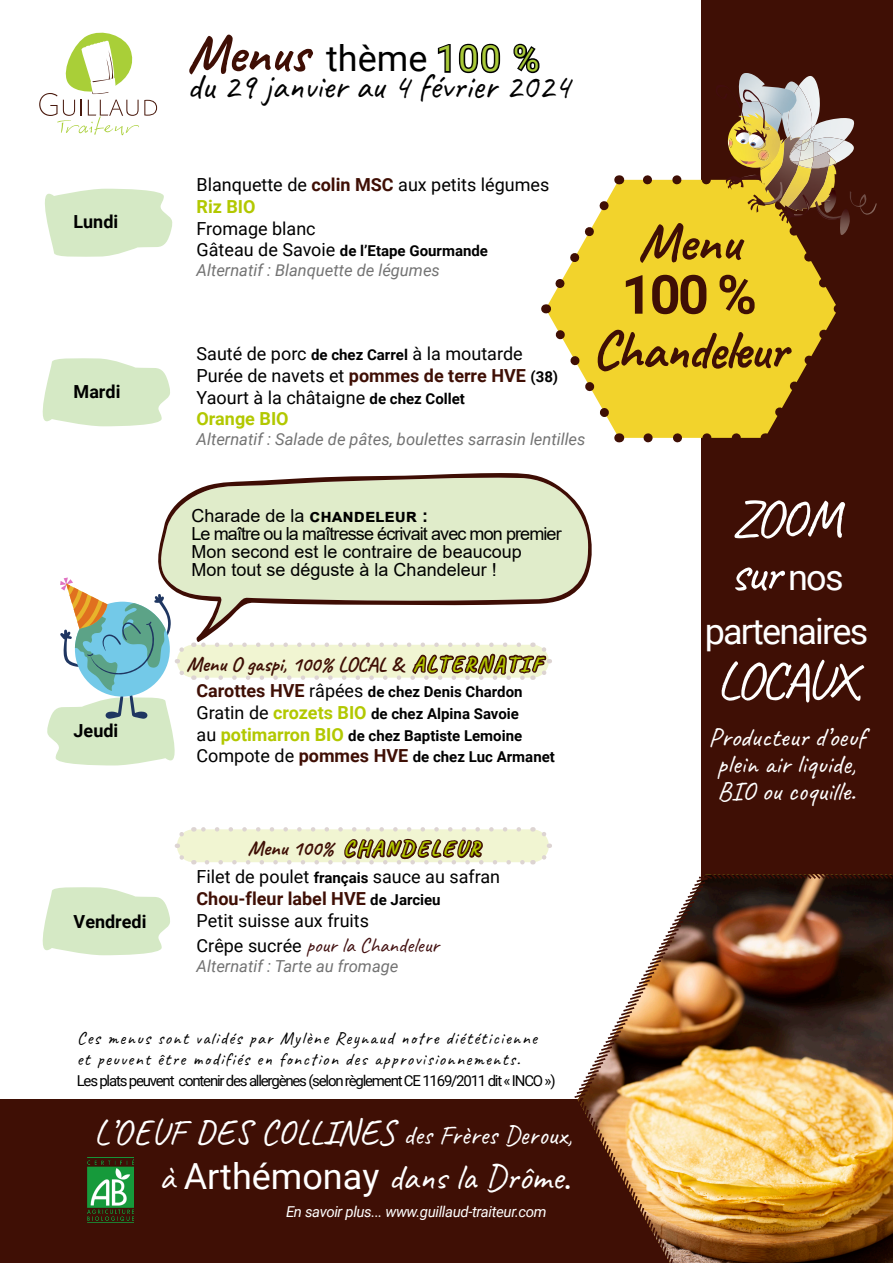
<style>
.page{position:relative;width:893px;height:1263px;background:#fff}
.page>*{position:absolute;margin:0;border:0;box-sizing:border-box;transform-origin:0 0}
.t1{font:54px "Caveat";letter-spacing:-.05em;color:#fff}
.t2{font:700 54px "Caveat";letter-spacing:-.025em;color:#3f0f05}
.t3{font:700 54px "Roboto";color:#3f0f05}
.t4{font:36px/45px "Caveat";color:#fff;text-align:right}
.t5{font:36px "Caveat";color:#000}
.t6{font:36px "Roboto";color:#000}
.t7{font:36px "Roboto";letter-spacing:-.05em;color:#fff}
.t8{font:27px/27px "Caveat";color:#fff;text-align:center}
.t9{font:700 21px "Caveat";color:#3f0f05}
.t10{font:21px "Caveat";color:#421010}
.t11{font:700 21px "Caveat";letter-spacing:.135em;color:#3f0f05}
.t12{font:18px "Roboto";color:#000}
.t13{font:18px "Caveat";letter-spacing:.075em;color:#000}
.t14{font:18px "Arial";color:#000}
.t15{font:700 18px "Roboto";color:#3f0f05}
.t16{font:18px "Arial";letter-spacing:-.05em;color:#000}
.t17{font:700 18px "Roboto";color:#000}
.t18{font:700 18px "Roboto";color:#b2c800}
.Alternatif{font:italic 16.5px "Roboto";color:#737373}
.t19{font:700 15px "Roboto";color:#000}
.t20{font:15px "Roboto";letter-spacing:-.08em;color:#000}
.t21{font:italic 15px "Roboto";letter-spacing:-.025em;color:#fff}
.s1{font-family:"Caveat";font-weight:700;font-size:54px;color:#3f0f05}
.s2{font-weight:700;color:#3f0f05}
.s3{font-weight:400;font-size:18px}
.s4{font-weight:700;font-size:15px}
.s5{font-weight:400;color:#000}
.s6{font-size:15px;color:#000}
.s7{font-weight:700}
.s8{font-size:18px;color:#3f0f05}
.s9{font-size:18px;color:#b2c800}
.s10{font-family:"Roboto";font-size:18px;color:#000}
.s11{font-family:"Roboto";font-size:36px}
.s12{font-size:27px}
.s13{font-family:"Roboto"}
</style>
<div class="page">
<div style="left:0;top:1099px;width:893px;height:164px;background:#3f0f05"></div>
<div style="left:701px;top:0;width:192px;height:1030px;background:#3f0f05"></div>
<svg style="left:546px;top:180px;width:290px;height:258px;background:#ebcc34"></svg>
<svg style="left:648px;top:433px;width:102px;height:9px"></svg>
<svg style="left:541px;top:193px;width:75px;height:120px"></svg>
<svg style="left:548px;top:322px;width:76px;height:120px"></svg>
<svg style="left:767px;top:304px;width:69px;height:120px"></svg>
<img style="left:574px;top:874px;width:319px;height:389px">
<img style="left:88px;top:1157px;width:46px;height:64px">
<svg style="left:39px;top:32px;width:118px;height:103px"></svg>
<img style="left:841px;top:209px;width:9px;height:26px">
<img style="left:841px;top:118px;width:13px;height:23px">
<img style="left:841px;top:148px;width:13px;height:13px">
<img style="left:841px;top:137px;width:3px;height:13px">
<img style="left:739px;top:73px;width:56px;height:10px">
<svg style="left:633px;top:83px;width:208px;height:212px"></svg>
<img style="left:849px;top:191px;width:28px;height:25px">
<svg style="left:45px;top:188px;width:128px;height:69px"></svg>
<svg style="left:42px;top:358px;width:128px;height:69px"></svg>
<svg style="left:42px;top:887px;width:128px;height:69px"></svg>
<div style="left:177px;top:645px;width:372px;height:33px;background:#f1f5d2;border-radius:16px"></div>
<svg style="left:207px;top:675px;width:319px;height:5px"></svg>
<svg style="left:200px;top:643px;width:319px;height:4px"></svg>
<svg style="left:532px;top:643px;width:20px;height:37px"></svg>
<div style="left:177px;top:829px;width:372px;height:33px;background:#f1f5d2;border-radius:16px"></div>
<svg style="left:207px;top:860px;width:319px;height:4px"></svg>
<svg style="left:200px;top:827px;width:319px;height:4px"></svg>
<svg style="left:532px;top:827px;width:20px;height:37px"></svg>
<svg style="left:174px;top:827px;width:20px;height:38px"></svg>
<svg style="left:47px;top:577px;width:147px;height:189px"></svg>
<svg style="left:153px;top:473px;width:439px;height:170px;fill:#e0ecca"></svg>
<p class="t6" style="left:187px;top:33px;width:354px"><span class="s1">Menus</span> thème 100 %</p>
<p class="t5" style="left:187px;top:64px;width:384px">du 29 janvier au 4 février 2024</p>
<p class="t17" style="left:74px;top:209px;width:46px">Lundi</p>
<p class="t17" style="left:74px;top:379px;width:48px">Mardi</p>
<p class="t17" style="left:74px;top:718px;width:46px">Jeudi</p>
<p class="t17" style="left:74px;top:909px;width:74px">Vendredi</p>
<p class="t12" style="left:197px;top:172px;width:354px">Blanquette de <span class="s2">colin MSC</span> aux petits légumes</p>
<p class="t18" style="left:197px;top:194px;width:61px">Riz BIO</p>
<p class="t12" style="left:197px;top:216px;width:121px">Fromage blanc</p>
<p class="t19" style="left:197px;top:240px;width:293px"><span class="s3">Gâteau de Savoie</span> de l’Etape Gourmande</p>
<p class="Alternatif" style="left:197px;top:259px;width:245px">Alternatif : Blanquette de légumes</p>
<p class="t12" style="left:197px;top:341px;width:328px">Sauté de porc <span class="s4">de chez Carrel</span> à la moutarde</p>
<p class="t15" style="left:197px;top:363px;width:363px"><span class="s5">Purée de navets et</span> pommes de terre HVE <span class="s6">(38)</span></p>
<p class="t12" style="left:197px;top:385px;width:270px">Yaourt à la châtaigne <span class="s4">de chez Collet</span></p>
<p class="t18" style="left:197px;top:406px;width:94px">Orange BIO</p>
<p class="Alternatif" style="left:197px;top:428px;width:390px">Alternatif : Salade de pâtes, boulettes sarrasin lentilles</p>
<p class="t2" style="left:638px;top:208px;width:104px">Menu</p>
<p class="t3" style="left:621px;top:257px;width:137px">100 %</p>
<p class="t2" style="left:591px;top:316px;width:197px">Chandeleur</p>
<p class="t14" style="left:192px;top:503px;width:238px">Charade de la <span class="s7">chandeleur :</span></p>
<p class="t16" style="left:192px;top:521px;width:372px">Le maître ou la maîtresse écrivait avec mon premier</p>
<p class="t14" style="left:192px;top:539px;width:332px">Mon second est le contraire de beaucoup</p>
<p class="t14" style="left:192px;top:557px;width:307px">Mon tout se déguste à la Chandeleur !</p>
<p class="t9" style="left:186px;top:651px;width:356px">Menu O gaspi, 100% LOCAL &amp; A LTE R N AT I F</p>
<p class="t19" style="left:197px;top:681px;width:328px"><span class="s8">Carottes HVE</span> <span class="s3">râpées</span> de chez Denis Chardon</p>
<p class="t19" style="left:197px;top:703px;width:324px"><span class="s3">Gratin de</span> <span class="s9">crozets BIO</span> de chez Alpina Savoie</p>
<p class="t19" style="left:197px;top:725px;width:327px"><span class="s3">au</span> <span class="s9">potimarron BIO</span> de chez Baptiste Lemoine</p>
<p class="t19" style="left:197px;top:746px;width:360px"><span class="s3">Compote de</span> <span class="s8">pommes HVE</span> de chez Luc Armanet</p>
<p class="t11" style="left:248px;top:835px;width:233px">Menu 100% CHANDELEUR</p>
<p class="t12" style="left:197px;top:864px;width:305px">Filet de poulet <span class="s4">français</span> sauce au safran</p>
<p class="t15" style="left:197px;top:886px;width:246px">Chou-fleur label HVE <span class="s6">de Jarcieu</span></p>
<p class="t12" style="left:197px;top:907px;width:174px">Petit suisse aux fruits</p>
<p class="t10" style="left:197px;top:932px;width:244px"><span class="s10">Crêpe sucrée</span> pour la Chandeleur</p>
<p class="Alternatif" style="left:197px;top:954px;width:203px">Alternatif : Tarte au fromage</p>
<p class="t1" style="left:731px;top:484px;width:112px">ZOOM</p>
<p class="t1" style="left:730px;top:538px;width:115px">sur <span class="s11">nos</span></p>
<p class="t7" style="left:705px;top:606px;width:165px">partenaires</p>
<p class="t1" style="left:716px;top:646px;width:142px">LOCAUX</p>
<p class="t8" style="left:708px;top:724px;width:158px">Producteur d’oeuf plein air liquide,<br>BIO ou coquille.</p>
<p class="t13" style="left:77px;top:1027px;width:462px">Ces menus sont validés par Mylène Reynaud notre diététicienne</p>
<p class="t13" style="left:77px;top:1048px;width:445px">et peuvent être modifiés en fonction des approvisionnements.</p>
<p class="t20" style="left:77px;top:1070px;width:480px">Les plats peuvent contenir des allergènes (selon règlement CE 1169/2011 dit « INCO »)</p>
<p class="t4" style="left:94px;top:1109px;width:480px">L’OEUF DES COLLINES <span class="s12">des Frères Deroux, </span>à <span class="s13">Arthémonay</span> dans la Drôme<span class="s13">.</span></p>
<p class="t21" style="left:286px;top:1201px;width:262px">En savoir plus... www.guillaud-traiteur.com</p>
</div>
